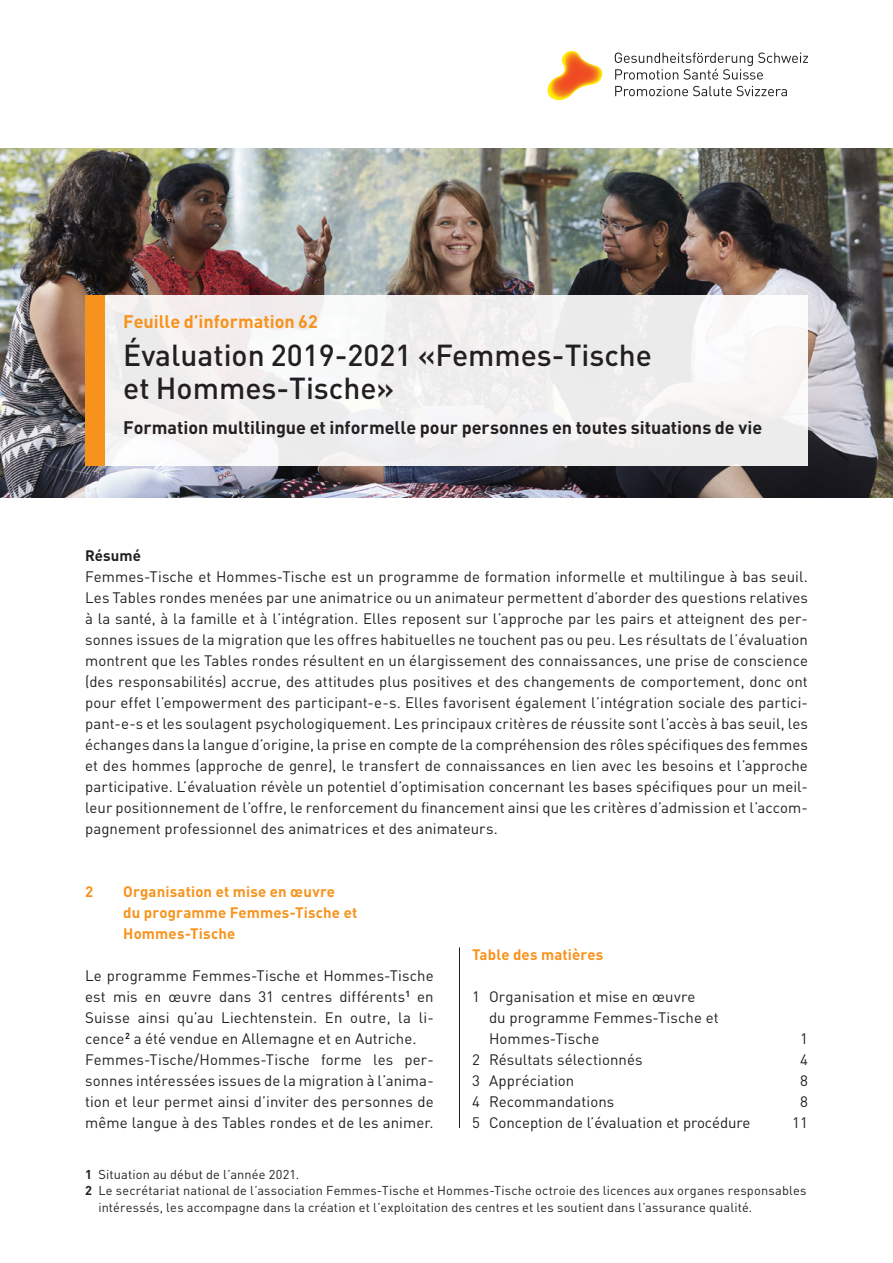
<style>
.page{position:relative;width:893px;height:1263px;background:#fff}
.page>*{position:absolute;margin:0;border:0;box-sizing:border-box;transform-origin:0 0}
.t1{font:500 30px/33px "DIN Pro";color:#231f20}
.t2{font:700 18px "DIN Pro";color:#231f20}
.t3{font:700 18px "DIN Pro";color:#f7931d}
.t4{font:15px/21px "DIN Pro";letter-spacing:.005em;color:#231f20}
.t5{font:700 15px/21px "DIN Pro";letter-spacing:.01em;color:#f7931d}
.t6{font:700 15px "DIN Pro";letter-spacing:.01em;color:#231f20}
.t7{font:12.75px "DIN Pro";letter-spacing:.015em;color:#231f20}
.s1{font-weight:700}
</style>
<div class="page">
<img style="left:0;top:149px;width:893px;height:349px">
<div style="left:85px;top:296px;width:723px;height:170px;background:linear-gradient(to right,#f2f0f1,#f1f1f1)"></div>
<div style="left:85px;top:296px;width:19px;height:170px;background:#f7931d"></div>
<img style="left:547px;top:51px;width:56px;height:49px">
<svg style="left:615px;top:53px;width:193px;height:27px"></svg>
<svg style="left:615px;top:86px;width:172px;height:10px"></svg>
<hr style="left:459px;top:947px;width:1px;height:181px;background:#231f20">
<p class="t3" style="left:123px;top:310px;width:196px">Feuille d’information 62</p>
<h1 class="t1" style="left:123px;top:337px;width:530px">Évaluation 2019-2021 «Femmes-Tische et Hommes-Tische»</h1>
<p class="t2" style="left:123px;top:415px;width:640px">Formation multilingue et informelle pour personnes en toutes situations de vie</p>
<p class="t6" style="left:85px;top:545px;width:58px">Résumé</p>
<p class="t4" style="left:85px;top:565px;width:724px;text-align:justify">Femmes-Tische et Hommes-Tische est un programme de formation informelle et multilingue à bas seuil.<br>Les Tables rondes menées par une animatrice ou un animateur permettent d’aborder des questions relatives à la santé, à la famille et à l’intégration. Elles reposent sur l’approche par les pairs et atteignent des per&shy;sonnes issues de la migration que les offres habituelles ne touchent pas ou peu. Les résultats de l’évaluation montrent que les Tables rondes résultent en un élargissement des connaissances, une prise de conscience (des responsabilités) accrue, des attitudes plus positives et des changements de comportement, donc ont pour effet l’empowerment des participant-e-s. Elles favorisent également l’intégration sociale des partici&shy;pant-e-s et les soulagent psychologiquement. Les principaux critères de réussite sont l’accès à bas seuil, les échanges dans la langue d’origine, la prise en compte de la compréhension des rôles spécifiques des femmes et des hommes (approche de genre), le transfert de connaissances en lien avec les besoins et l’approche participative. L’évaluation révèle un potentiel d’optimisation concernant les bases spécifiques pour un meil&shy;leur positionnement de l’offre, le renforcement du financement ainsi que les critères d’admission et l’accom&shy;pagnement professionnel des animatrices et des animateurs.</p>
<p class="t5" style="left:85px;top:880px;width:10px">2</p>
<p class="t5" style="left:123px;top:880px;width:236px">Organisation et mise en œuvre<br>du programme Femmes-Tische et<br>Hommes-Tische</p>
<p class="t4" style="left:85px;top:964px;width:350px">Le programme Femmes-Tische et Hommes-Tische est mis en œuvre dans 31 centres différents<sup>1</sup> en Suisse ainsi qu’au Liechtenstein. En outre, la li&shy;cence<sup>2</sup> a été vendue en Allemagne et en Autriche.<br>Femmes-Tische/Hommes-Tische forme les per&shy;sonnes intéressées issues de la migration à l’anima&shy;tion et leur permet ainsi d’inviter des personnes de même langue à des Tables rondes et de les animer.</p>
<p class="t5" style="left:472px;top:943px;width:133px">Table des matières</p>
<p class="t4" style="left:489px;top:985px;width:231px;text-indent:-17px">1 Organisation et mise en œuvre<br>du programme Femmes-Tische et<br>Hommes-Tische</p>
<p class="t4" style="left:800px;top:1027px;width:9px">1</p>
<p class="t4" style="left:472px;top:1048px;width:172px">2 Résultats sélectionnés</p>
<p class="t4" style="left:800px;top:1048px;width:9px">4</p>
<p class="t4" style="left:472px;top:1069px;width:104px">3 Appréciation</p>
<p class="t4" style="left:800px;top:1069px;width:9px">8</p>
<p class="t4" style="left:472px;top:1090px;width:144px">4 Recommandations</p>
<p class="t4" style="left:800px;top:1090px;width:9px">8</p>
<p class="t4" style="left:472px;top:1111px;width:280px">5 Conception de l’évaluation et procédure</p>
<p class="t4" style="left:792px;top:1111px;width:17px">11</p>
<p class="t7" style="left:85px;top:1166px;width:216px"><span class="s1">1</span> Situation au début de l’année 2021.</p>
<p class="t7" style="left:85px;top:1182px;width:723px"><span class="s1">2</span> Le secrétariat national de l’association Femmes-Tische et Hommes-Tische octroie des licences aux organes responsables</p>
<p class="t7" style="left:98px;top:1199px;width:655px">intéressés, les accompagne dans la création et l’exploitation des centres et les soutient dans l’assurance qualité.</p>
</div>
